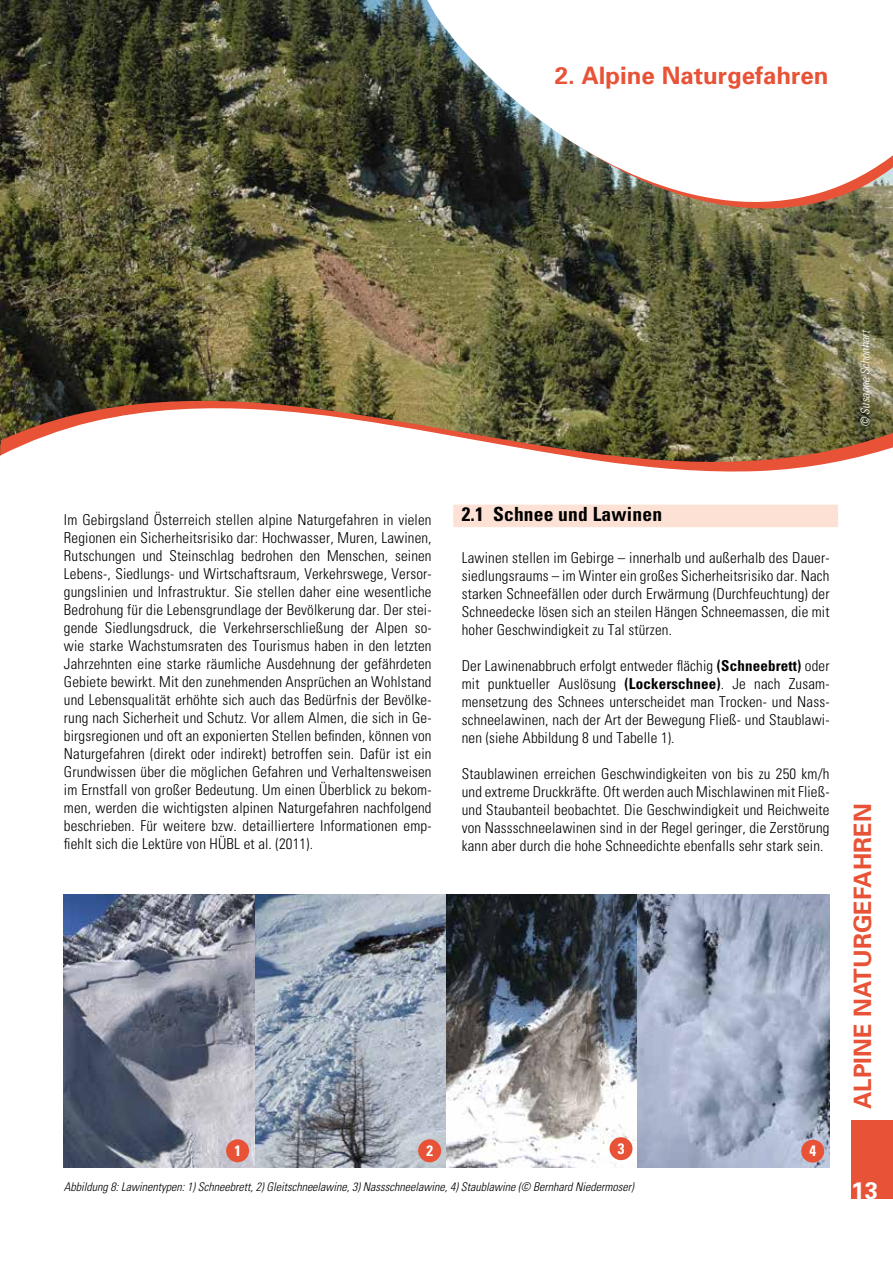
<style>
.page{position:relative;width:893px;height:1263px;background:#fff}
.page>*{position:absolute;margin:0;border:0;box-sizing:border-box;transform-origin:0 0}
.t1{font:700 24px "Univers";color:#e85236}
.t2{font:700 24px "Univers";color:#fff}
.t3{font:700 condensed 19.5px "Univers";letter-spacing:.01em;color:#000}
.t4{font:300 condensed 15px/18px "Univers";letter-spacing:.01em;color:#000;text-align:justify}
.t5{font:700 condensed 15px "Univers";color:#fff}
.t6{font:italic 300 condensed 12px "Univers";color:#000}
.t7{font:italic 300 condensed 12px "Univers";color:#fff}
.s1{font-weight:700}
</style>
<div class="page">
<div style="left:851px;top:1120px;width:42px;height:79px;background:#e85236"></div>
<img style="left:0;top:0;width:893px;height:399px">
<img style="left:0;top:399px;width:893px;height:7px">
<svg style="left:0;top:406px;width:893px;height:66px"></svg>
<svg style="left:435px;top:204px;width:458px;height:6px;background:#61533b"></svg>
<svg style="left:419px;top:0;width:474px;height:204px"></svg>
<div style="left:453px;top:505px;width:385px;height:22px;background:#fce1d4"></div>
<img style="left:64px;top:895px;width:765px;height:272px">
<div style="left:226px;top:1139px;width:23px;height:23px;background:#e85236;border-radius:50%"></div>
<div style="left:418px;top:1139px;width:23px;height:23px;background:#e85236;border-radius:50%"></div>
<div style="left:609px;top:1137px;width:23px;height:23px;background:#e85236;border-radius:50%"></div>
<div style="left:801px;top:1140px;width:23px;height:22px;background:#e85236;border-radius:50%"></div>
<h1 class="t1" style="left:555px;top:62px;width:275px">2. Alpine Naturgefahren</h1>
<p class="t7" style="left:860px;top:427px;width:99px;rotate:-90deg">© Susanne Schönhart</p>
<p class="t4" style="left:64px;top:511px;width:369px">Im Gebirgsland Österreich stellen alpine Naturgefahren in vielen Regionen ein Sicherheitsrisiko dar: Hochwasser, Muren, Lawinen, Rutschungen und Steinschlag bedrohen den Menschen, seinen Lebens-, Siedlungs- und Wirtschaftsraum, Verkehrswege, Versor&shy;gungslinien und Infrastruktur. Sie stellen daher eine wesentliche Bedrohung für die Lebensgrundlage der Bevölkerung dar. Der stei&shy;gende Siedlungsdruck, die Verkehrserschließung der Alpen so&shy;wie starke Wachstumsraten des Tourismus haben in den letzten Jahrzehnten eine starke räumliche Ausdehnung der gefährdeten Gebiete bewirkt. Mit den zunehmenden Ansprüchen an Wohlstand und Lebensqualität erhöhte sich auch das Bedürfnis der Bevölke&shy;rung nach Sicherheit und Schutz. Vor allem Almen, die sich in Ge&shy;birgsregionen und oft an exponierten Stellen befinden, können von Naturgefahren (direkt oder indirekt) betroffen sein. Dafür ist ein Grundwissen über die möglichen Gefahren und Verhaltensweisen im Ernstfall von großer Bedeutung. Um einen Überblick zu bekom&shy;men, werden die wichtigsten alpinen Naturgefahren nachfolgend beschrieben. Für weitere bzw. detailliertere Informationen emp&shy;fiehlt sich die Lektüre von HÜBL et al. (2011).</p>
<h2 class="t3" style="left:462px;top:503px;width:202px">2.1 Schnee und Lawinen</h2>
<p class="t4" style="left:462px;top:549px;width:369px">Lawinen stellen im Gebirge – innerhalb und außerhalb des Dauer&shy;siedlungsraums – im Winter ein großes Sicherheitsrisiko dar. Nach starken Schneefällen oder durch Erwärmung (Durchfeuchtung) der Schneedecke lösen sich an steilen Hängen Schneemassen, die mit hoher Geschwindigkeit zu Tal stürzen.</p>
<p class="t4" style="left:462px;top:657px;width:369px">Der Lawinenabbruch erfolgt entweder flächig <span class="s1">(Schneebrett)</span> oder mit punktueller Auslösung <span class="s1">(Lockerschnee)</span>. Je nach Zusam&shy;mensetzung des Schnees unterscheidet man Trocken- und Nass&shy;schneelawinen, nach der Art der Bewegung Fließ- und Staublawi&shy;nen (siehe Abbildung 8 und Tabelle 1).</p>
<p class="t4" style="left:462px;top:765px;width:369px">Staublawinen erreichen Geschwindigkeiten von bis zu 250 km/h und extreme Druckkräfte. Oft werden auch Mischlawinen mit Fließ&shy;und Staubanteil beobachtet. Die Geschwindigkeit und Reichweite von Nassschneelawinen sind in der Regel geringer, die Zerstörung kann aber durch die hohe Schneedichte ebenfalls sehr stark sein.</p>
<p class="t5" style="left:234px;top:1142px;width:8px">1</p>
<p class="t5" style="left:426px;top:1142px;width:8px">2</p>
<p class="t5" style="left:618px;top:1140px;width:8px">3</p>
<p class="t5" style="left:810px;top:1142px;width:8px">4</p>
<p class="t6" style="left:64px;top:1182px;width:571px">Abbildung 8: Lawinentypen: 1) Schneebrett, 2) Gleitschneelawine, 3) Nassschneelawine, 4) Staublawine (© Bernhard Niedermoser)</p>
<h1 class="t1" style="left:849px;top:1109px;width:307px;rotate:-90deg">ALPINE NATURGEFAHREN</h1>
<h1 class="t2" style="left:851px;top:1176px;width:28px">13</h1>
</div>
